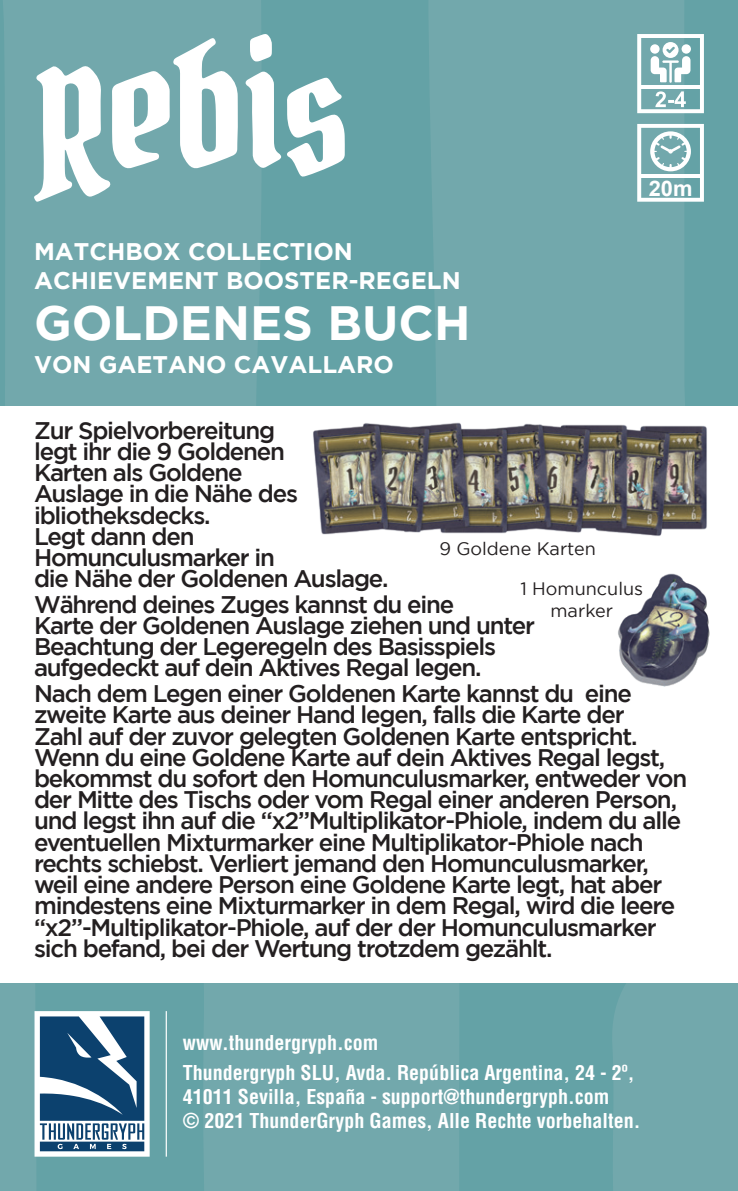
<style>
.page{position:relative;width:738px;height:1191px;background:#fff}
.page>*{position:absolute;margin:0;border:0;box-sizing:border-box;transform-origin:0 0}
.Components{font:700 48px "Gotham";color:#fff}
.t1{font:500 24px/21.2px "Gotham";letter-spacing:-.05em;color:#231f20}
.Components-2{font:700 24px/28.8px "Gotham";color:#fff}
.t2{font:700 21.6px "Arial";color:#fff}
.t3{font:700 condensed 20px/24px "Helvetica LT Std";color:#fff}
.Components-3{font:18px "Gotham";color:#231f20}
</style>
<div class="page">
<div style="left:0;top:0;width:737px;height:405px;background:#64a2a6"></div>
<div style="left:3px;top:0;width:258px;height:405px;background:#72a8ac"></div>
<svg style="left:344px;top:0;width:360px;height:405px;fill:#72a8ac"></svg>
<div style="left:0;top:983px;width:737px;height:208px;background:#64a2a6"></div>
<div style="left:612px;top:983px;width:125px;height:208px;background:#72a8ac"></div>
<svg style="left:149px;top:983px;width:310px;height:208px;fill:#72a8ac"></svg>
<svg style="left:636px;top:124px;width:67px;height:78px"></svg>
<svg style="left:33px;top:37px;width:205px;height:165px"></svg>
<svg style="left:244px;top:71px;width:100px;height:106px"></svg>
<svg style="left:249px;top:34px;width:23px;height:28px"></svg>
<hr style="left:165px;top:1011px;width:2px;height:145px;background:#fff">
<svg style="left:0;top:983px;width:149px;height:208px"></svg>
<img style="left:313px;top:422px;width:394px;height:114px">
<img style="left:618px;top:573px;width:92px;height:114px">
<svg style="left:636px;top:34px;width:67px;height:79px"></svg>
<p class="Components-2" style="left:34px;top:236px;width:428px">MATCHBOX COLLECTION<br>ACHIEVEMENT BOOSTER-REGELN</p>
<p class="Components" style="left:34px;top:295px;width:437px">GOLDENES BUCH</p>
<p class="Components-2" style="left:34px;top:349px;width:361px">VON GAETANO CAVALLARO</p>
<p class="t2" style="left:648px;top:173px;width:45px">20m</p>
<p class="t1" style="left:34px;top:419px;width:355px">Zur Spielvorbereitung<br>legt ihr die 9 Goldenen<br>Karten als Goldene<br>Auslage in die Nähe des ibliotheksdecks.<br>Legt dann den<br>Homunculusmarker in<br>die Nähe der Goldenen Auslage.</p>
<p class="t1" style="left:34px;top:593px;width:502px">Während deines Zuges kannst du eine<br>Karte der Goldenen Auslage ziehen und unter Beachtung der Legeregeln des Basisspiels aufgedeckt auf dein Aktives Regal legen.</p>
<p class="t1" style="left:34px;top:682px;width:654px">Nach dem Legen einer Goldenen Karte kannst du eine zweite Karte aus deiner Hand legen, falls die Karte der<br>Zahl auf der zuvor gelegten Goldenen Karte entspricht.<br>Wenn du eine Goldene Karte auf dein Aktives Regal legst, bekommst du sofort den Homunculusmarker, entweder von der Mitte des Tischs oder vom Regal einer anderen Person, und legst ihn auf die “x2”Multiplikator-Phiole, indem du alle eventuellen Mixturmarker eine Multiplikator-Phiole nach rechts schiebst. Verliert jemand den Homunculusmarker, weil eine andere Person eine Goldene Karte legt, hat aber mindestens eine Mixturmarker in dem Regal, wird die leere “x2”-Multiplikator-Phiole, auf der der Homunculusmarker sich befand, bei der Wertung trotzdem gezählt.</p>
<p class="Components-3" style="left:439px;top:539px;width:158px">9 Goldene Karten</p>
<p class="Components-3" style="left:520px;top:579px;width:124px">1 Homunculus</p>
<p class="Components-3" style="left:550px;top:600px;width:64px">marker</p>
<p class="t3" style="left:183px;top:1030px;width:197px">www.thundergryph.com</p>
<p class="t3" style="left:183px;top:1060px;width:452px">Thundergryph SLU, Avda. República Argentina, 24 - 2º,<br>41011 Sevilla, España - support@thundergryph.com</p>
<p class="t3" style="left:183px;top:1108px;width:458px">© 2021 ThunderGryph Games, Alle Rechte vorbehalten.</p>
</div>
